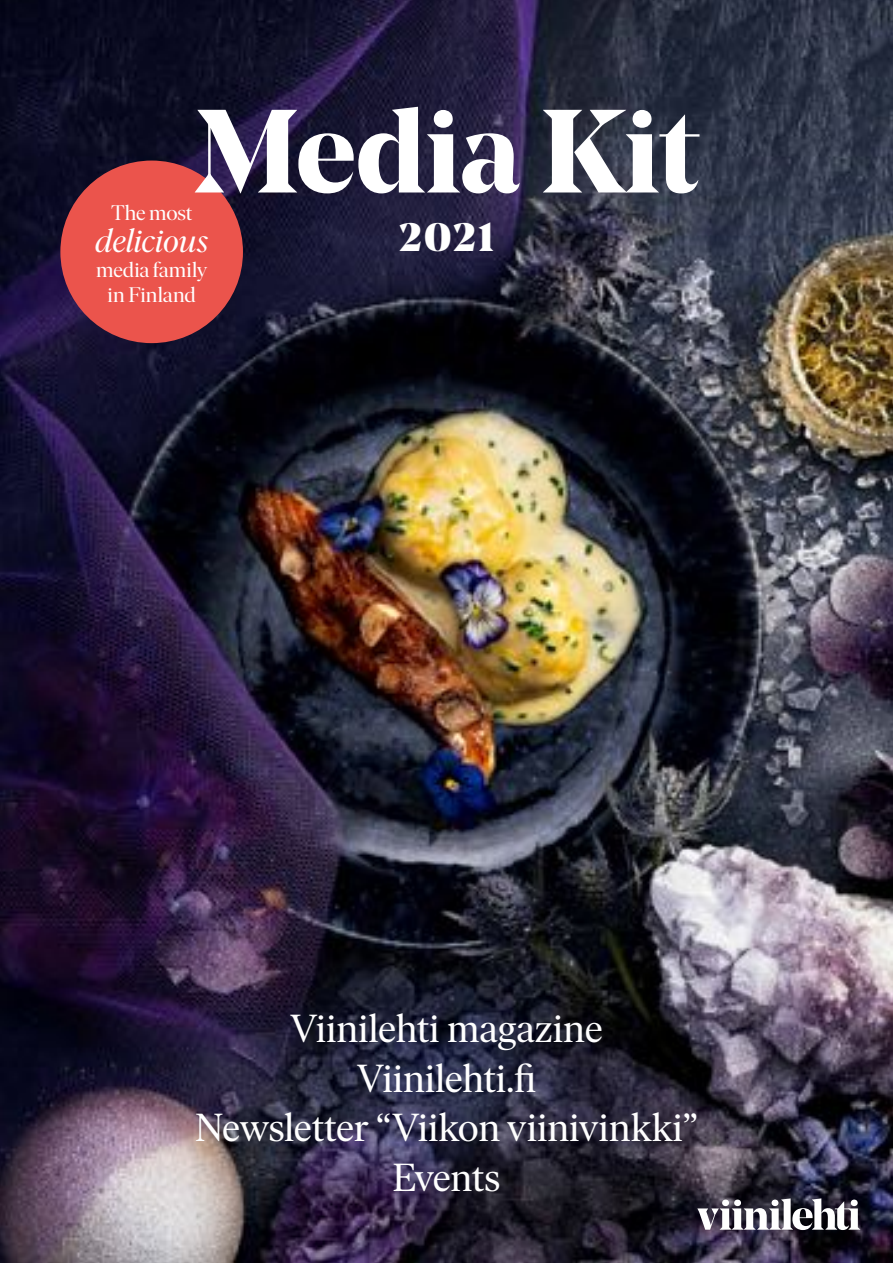
<style>
.page{position:relative;width:893px;height:1263px;background:#fff}
.page>*{position:absolute;margin:0;border:0;box-sizing:border-box;transform-origin:0 0}
.t1{font:700 117.6px "Noe Display";letter-spacing:-.01em;color:#fff}
.t2{font:900 39.45px "Noe Display";color:#fff}
.t3{font:39px/49.5px "Ivar Headline";letter-spacing:-.005em;color:#fff;text-align:center}
.t4{font:italic 32.85px "Ivar Display";letter-spacing:-.005em;color:#fff;scale:1.05 1}
.t5{font:21px/24.9px "Ivar Display";color:#fff;text-align:center;scale:1.05 1}
</style>
<div class="page">
<img style="left:0;top:0;width:893px;height:1263px">
<svg style="left:697px;top:1198px;width:163px;height:32px"></svg>
<div style="left:60px;top:161px;width:183px;height:182px;background:#eb544c;border-radius:50%"></div>
<h1 class="t1" style="left:194px;top:76px;width:506px">Media Kit</h1>
<p class="t5" style="left:111px;top:201px;width:79px">The most</p>
<p class="t4" style="left:95px;top:222px;width:109px">delicious</p>
<p class="t5" style="left:96px;top:258px;width:107px">media family in Finland</p>
<p class="t2" style="left:399px;top:211px;width:97px">2021</p>
<p class="t3" style="left:195px;top:1005px;width:504px">Viinilehti magazine<br>Viinilehti.fi<br>Newsletter “Viikon viinivinkki”<br>Events</p>
</div>
